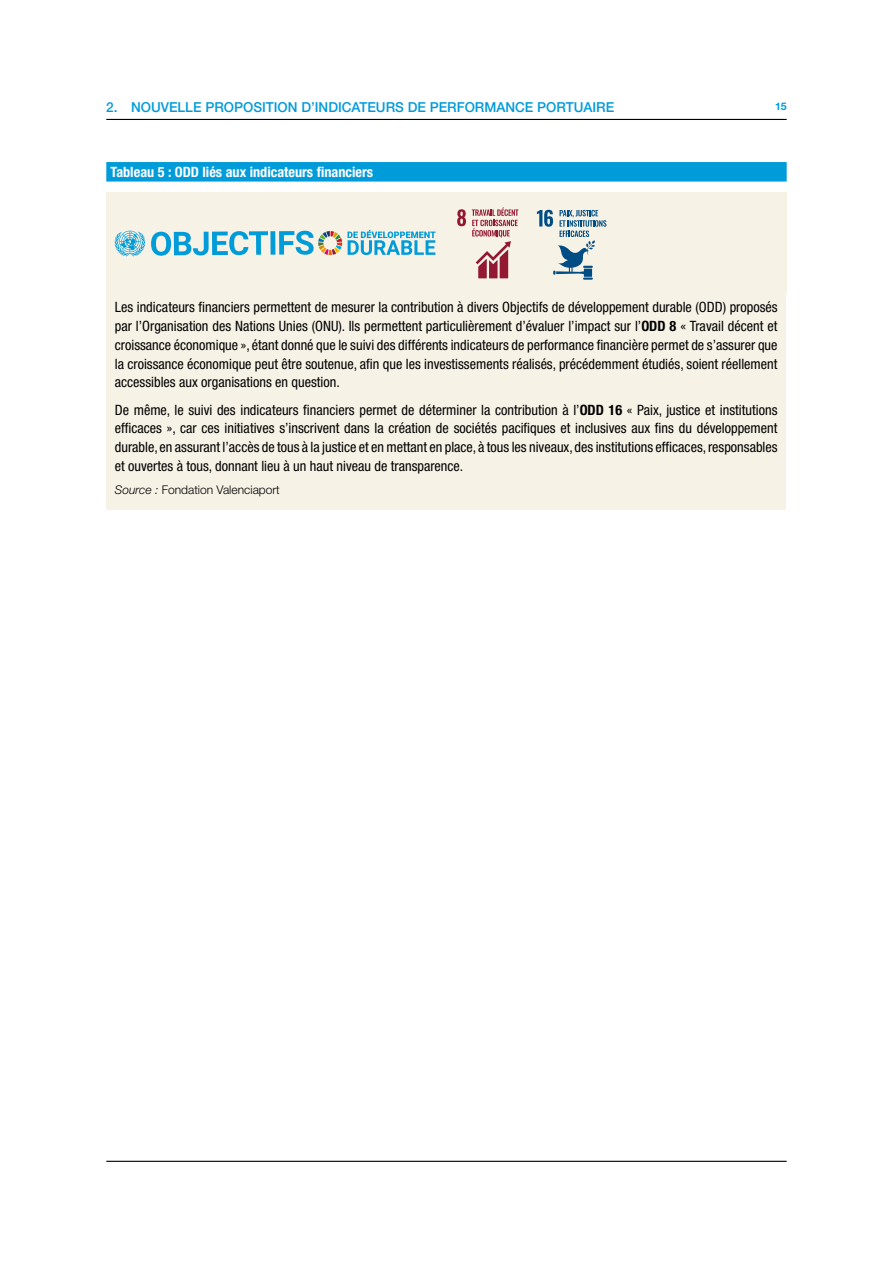
<style>
.page{position:relative;width:893px;height:1263px;background:#fff}
.page>*{position:absolute;margin:0;border:0;box-sizing:border-box;transform-origin:0 0}
.t1{font:condensed 14.25px/18.8px "Helvetica Neue LT Std";color:#000;text-align:justify}
.t2{font:700 condensed 14.25px "Helvetica Neue LT Std";color:#fff}
.t3{font:500 13.8px "Helvetica Neue LT Std";color:#009bd9}
.t4{font:300 12px "Helvetica Neue LT Std";color:#000}
.t5{font:700 10.5px "Helvetica Neue LT Std";color:#009bd9}
.s1{font-weight:700}
.s2{font-style:italic}
</style>
<div class="page">
<hr style="left:106px;top:119px;width:681px;height:1px;background:#000">
<hr style="left:106px;top:1161px;width:681px;height:1px;background:#000">
<div style="left:106px;top:193px;width:681px;height:101px;background:#f7f2e6"></div>
<div style="left:106px;top:294px;width:680px;height:215px;background:#f7f2e6"></div>
<svg style="left:537px;top:210px;width:69px;height:70px"></svg>
<svg style="left:457px;top:209px;width:9px;height:17px"></svg>
<svg style="left:472px;top:207px;width:46px;height:71px"></svg>
<div style="left:106px;top:162px;width:681px;height:20px;background:#009bd9"></div>
<svg style="left:115px;top:231px;width:30px;height:25px"></svg>
<svg style="left:348px;top:230px;width:88px;height:25px"></svg>
<svg style="left:151px;top:231px;width:117px;height:25px"></svg>
<div style="left:270px;top:231px;width:5px;height:24px;background:#009bd9"></div>
<svg style="left:279px;top:231px;width:63px;height:24px"></svg>
<p class="t3" style="left:106px;top:99px;width:509px">2. NOUVELLE PROPOSITION D’INDICATEURS DE PERFORMANCE PORTUAIRE</p>
<p class="t5" style="left:775px;top:99px;width:13px">15</p>
<p class="t2" style="left:111px;top:163px;width:264px">Tableau 5 : ODD liés aux indicateurs financiers</p>
<p class="t1" style="left:115px;top:298px;width:664px">Les indicateurs financiers permettent de mesurer la contribution à divers Objectifs de développement durable (ODD) proposés par l’Organisation des Nations Unies (ONU). Ils permettent particulièrement d’évaluer l’impact sur l’<span class="s1">ODD 8</span> « Travail décent et croissance économique », étant donné que le suivi des différents indicateurs de performance financière permet de s’assurer que la croissance économique peut être soutenue, afin que les investissements réalisés, précédemment étudiés, soient réellement accessibles aux organisations en question.</p>
<p class="t1" style="left:115px;top:400px;width:664px">De même, le suivi des indicateurs financiers permet de déterminer la contribution à l’<span class="s1">ODD 16</span> « Paix, justice et institutions efficaces », car ces initiatives s’inscrivent dans la création de sociétés pacifiques et inclusives aux fins du développement durable, en assurant l’accès de tous à la justice et en mettant en place, à tous les niveaux, des institutions efficaces, responsables et ouvertes à tous, donnant lieu à un haut niveau de transparence.</p>
<p class="t4" style="left:115px;top:483px;width:166px"><span class="s2">Source :</span> Fondation Valenciaport</p>
</div>
